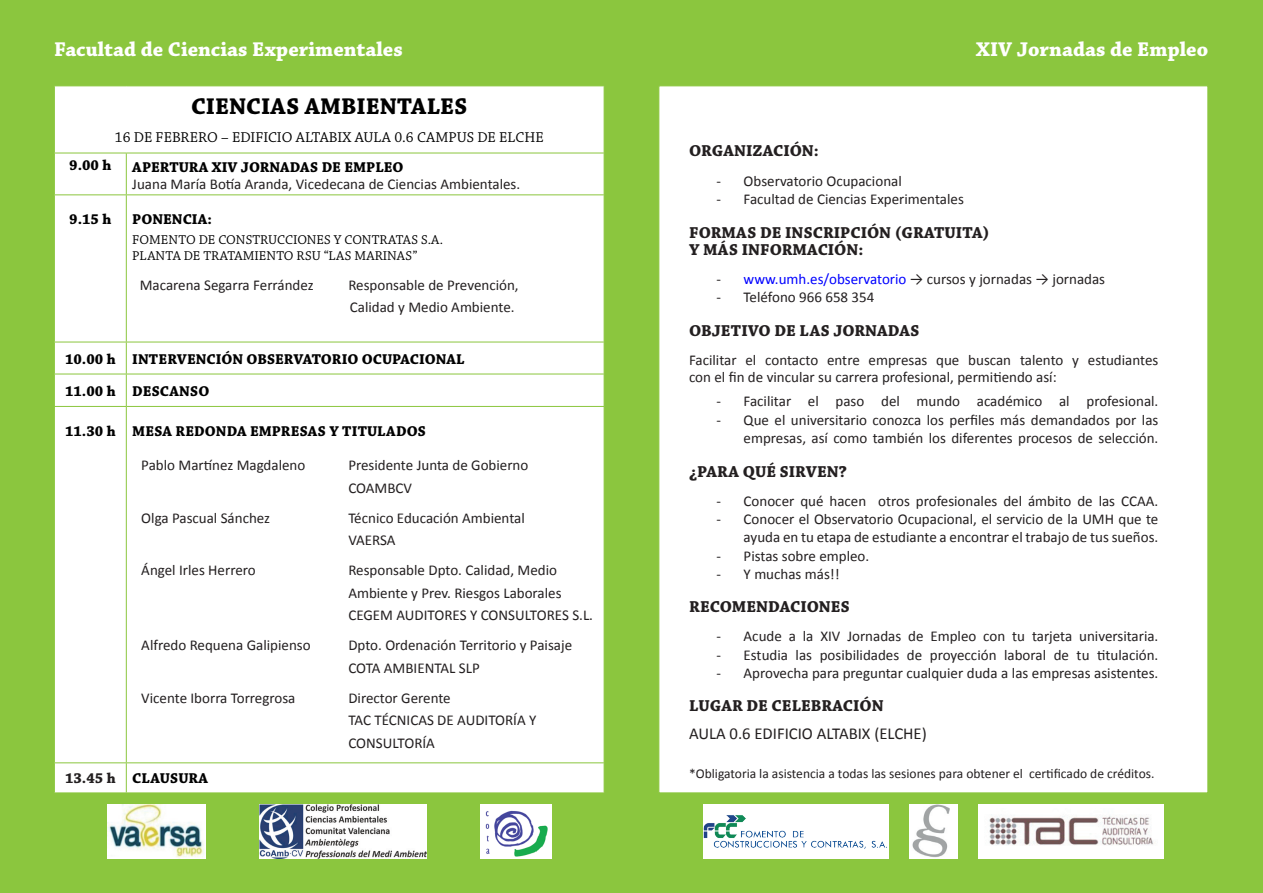
<style>
.page{position:relative;width:1263px;height:893px;background:#8bc63e}
.page>*{position:absolute;margin:0;border:0;box-sizing:border-box;transform-origin:0 0}
.t1{font:700 24px "Chaparral Pro";letter-spacing:.005em;color:#000}
.t2{font:700 21px "Chaparral Pro";color:#fff}
.Heading_1{font:700 16.65px "Chaparral Pro";color:#231f20}
.t3{font:16.65px "Calibri";color:#231f20}
.List_Paragraph{font:15px/22.5px "Calibri";color:#231f20}
.t4{font:700 15px "Chaparral Pro";color:#000}
.t5{font:15px "Chaparral Pro";color:#000}
.t6{font:700 15px "Chaparral Pro";color:#231f20}
.t7{font:13.5px "Calibri";color:#231f20}
.t8{font:13.5px "Chaparral Pro";letter-spacing:.005em;color:#000}
.s1{color:#00f}
</style>
<div class="page">
<div style="left:978px;top:804px;width:185px;height:54px;background:#fff"></div>
<img style="left:989px;top:814px;width:164px;height:32px">
<div style="left:703px;top:804px;width:185px;height:54px;background:#fff"></div>
<img style="left:703px;top:815px;width:184px;height:34px">
<div style="left:658px;top:86px;width:550px;height:707px;background:#fff"></div>
<svg style="left:55px;top:87px;width:549px;height:705px"></svg>
<hr style="left:54px;top:86px;width:72px;height:1px;background:#8bc63e">
<hr style="left:54px;top:86px;width:1px;height:67px;background:#8bc63e">
<hr style="left:126px;top:86px;width:478px;height:1px;background:#8bc63e">
<hr style="left:604px;top:86px;width:1px;height:67px;background:#8bc63e">
<hr style="left:54px;top:153px;width:72px;height:1px;background:#8bc63e">
<hr style="left:54px;top:153px;width:1px;height:41px;background:#8bc63e">
<hr style="left:126px;top:153px;width:478px;height:1px;background:#8bc63e">
<hr style="left:126px;top:153px;width:1px;height:41px;background:#8bc63e">
<hr style="left:604px;top:153px;width:1px;height:41px;background:#8bc63e">
<hr style="left:54px;top:194px;width:72px;height:1px;background:#8bc63e">
<hr style="left:54px;top:195px;width:1px;height:147px;background:#8bc63e">
<hr style="left:126px;top:194px;width:478px;height:1px;background:#8bc63e">
<hr style="left:126px;top:195px;width:1px;height:147px;background:#8bc63e">
<hr style="left:604px;top:195px;width:1px;height:147px;background:#8bc63e">
<hr style="left:54px;top:342px;width:72px;height:1px;background:#8bc63e">
<hr style="left:54px;top:342px;width:1px;height:32px;background:#8bc63e">
<hr style="left:126px;top:342px;width:478px;height:1px;background:#8bc63e">
<hr style="left:126px;top:342px;width:1px;height:32px;background:#8bc63e">
<hr style="left:604px;top:342px;width:1px;height:32px;background:#8bc63e">
<hr style="left:54px;top:374px;width:72px;height:1px;background:#8bc63e">
<hr style="left:54px;top:374px;width:1px;height:32px;background:#8bc63e">
<hr style="left:126px;top:374px;width:478px;height:1px;background:#8bc63e">
<hr style="left:126px;top:374px;width:1px;height:32px;background:#8bc63e">
<hr style="left:604px;top:374px;width:1px;height:32px;background:#8bc63e">
<hr style="left:54px;top:406px;width:72px;height:1px;background:#8bc63e">
<hr style="left:54px;top:407px;width:1px;height:355px;background:#8bc63e">
<hr style="left:126px;top:406px;width:478px;height:1px;background:#8bc63e">
<hr style="left:126px;top:407px;width:1px;height:355px;background:#8bc63e">
<hr style="left:604px;top:407px;width:1px;height:355px;background:#8bc63e">
<hr style="left:54px;top:762px;width:72px;height:1px;background:#8bc63e">
<svg style="left:54px;top:763px;width:1px;height:29px"></svg>
<hr style="left:126px;top:762px;width:478px;height:1px;background:#8bc63e">
<svg style="left:126px;top:763px;width:1px;height:29px"></svg>
<svg style="left:604px;top:763px;width:1px;height:29px"></svg>
<hr style="left:54px;top:792px;width:72px;height:1px;background:#8bc63e">
<hr style="left:126px;top:792px;width:478px;height:1px;background:#8bc63e">
<img style="left:909px;top:805px;width:48px;height:53px">
<img style="left:259px;top:804px;width:168px;height:54px">
<img style="left:481px;top:804px;width:70px;height:54px">
<img style="left:107px;top:804px;width:98px;height:54px">
<p class="t2" style="left:54px;top:37px;width:350px">Facultad de Ciencias Experimentales</p>
<p class="t2" style="left:976px;top:37px;width:234px">XIV Jornadas de Empleo</p>
<p class="t1" style="left:191px;top:93px;width:278px">CIENCIAS AMBIENTALES</p>
<p class="t5" style="left:115px;top:129px;width:430px">16 DE FEBRERO – EDIFICIO ALTABIX AULA 0.6 CAMPUS DE ELCHE</p>
<p class="t4" style="left:69px;top:157px;width:44px">9.00 h</p>
<p class="t4" style="left:132px;top:158px;width:273px">APERTURA XIV JORNADAS DE EMPLEO</p>
<p class="List_Paragraph" style="left:132px;top:173px;width:389px">Juana María Botía Aranda, Vicedecana de Ciencias Ambientales.</p>
<p class="t4" style="left:69px;top:210px;width:44px">9.15 h</p>
<p class="t4" style="left:132px;top:210px;width:81px">PONENCIA:</p>
<p class="t8" style="left:132px;top:232px;width:312px">FOMENTO DE CONSTRUCCIONES Y CONTRATAS S.A.</p>
<p class="t8" style="left:132px;top:248px;width:287px">PLANTA DE TRATAMIENTO RSU “LAS MARINAS”</p>
<p class="List_Paragraph" style="left:140px;top:273px;width:175px">Macarena Segarra Ferrández</p>
<p class="List_Paragraph" style="left:348px;top:273px;width:172px">Responsable de Prevención,</p>
<p class="List_Paragraph" style="left:350px;top:296px;width:166px">Calidad y Medio Ambiente.</p>
<p class="t4" style="left:65px;top:350px;width:52px">10.00 h</p>
<p class="t4" style="left:132px;top:350px;width:334px">INTERVENCIÓN OBSERVATORIO OCUPACIONAL</p>
<p class="t4" style="left:65px;top:382px;width:52px">11.00 h</p>
<p class="t4" style="left:132px;top:382px;width:79px">DESCANSO</p>
<p class="t4" style="left:65px;top:422px;width:52px">11.30 h</p>
<p class="t4" style="left:132px;top:422px;width:295px">MESA REDONDA EMPRESAS Y TITULADOS</p>
<p class="List_Paragraph" style="left:141px;top:454px;width:166px">Pablo Martínez Magdaleno</p>
<p class="List_Paragraph" style="left:348px;top:454px;width:182px">Presidente Junta de Gobierno</p>
<p class="List_Paragraph" style="left:348px;top:476px;width:65px">COAMBCV</p>
<p class="List_Paragraph" style="left:141px;top:506px;width:130px">Olga Pascual Sánchez</p>
<p class="List_Paragraph" style="left:348px;top:506px;width:178px">Técnico Educación Ambiental<br>VAERSA</p>
<p class="List_Paragraph" style="left:141px;top:559px;width:116px">Ángel Irles Herrero</p>
<p class="List_Paragraph" style="left:348px;top:559px;width:246px">Responsable Dpto. Calidad, Medio<br>Ambiente y Prev. Riesgos Laborales<br>CEGEM AUDITORES Y CONSULTORES S.L.</p>
<p class="List_Paragraph" style="left:141px;top:634px;width:171px">Alfredo Requena Galipienso</p>
<p class="List_Paragraph" style="left:348px;top:634px;width:225px">Dpto. Ordenación Territorio y Paisaje<br>COTA AMBIENTAL SLP</p>
<p class="List_Paragraph" style="left:141px;top:686px;width:156px">Vicente Iborra Torregrosa</p>
<p class="List_Paragraph" style="left:348px;top:686px;width:104px">Director Gerente</p>
<p class="List_Paragraph" style="left:348px;top:709px;width:190px">TAC TÉCNICAS DE AUDITORÍA Y<br>CONSULTORÍA</p>
<p class="t6" style="left:65px;top:770px;width:52px">13.45 h</p>
<p class="t4" style="left:132px;top:770px;width:77px">CLAUSURA</p>
<p class="Heading_1" style="left:689px;top:141px;width:131px">ORGANIZACIÓN:</p>
<p class="List_Paragraph" style="left:716px;top:169px;width:187px">- Observatorio Ocupacional</p>
<p class="List_Paragraph" style="left:716px;top:188px;width:249px">- Facultad de Ciencias Experimentales</p>
<p class="Heading_1" style="left:689px;top:223px;width:302px">FORMAS DE INSCRIPCIÓN (GRATUITA)</p>
<p class="Heading_1" style="left:689px;top:240px;width:176px">Y MÁS INFORMACIÓN:</p>
<p class="List_Paragraph" style="left:716px;top:268px;width:390px">- <span class="s1">www.umh.es/observatorio</span> → cursos y jornadas → jornadas</p>
<p class="List_Paragraph" style="left:716px;top:286px;width:160px">- Teléfono 966 658 354</p>
<p class="Heading_1" style="left:689px;top:321px;width:232px">OBJETIVO DE LAS JORNADAS</p>
<p class="List_Paragraph" style="left:689px;top:349px;width:471px">Facilitar el contacto entre empresas que buscan talento y estudiantes</p>
<p class="List_Paragraph" style="left:689px;top:366px;width:369px">con el fin de vincular su carrera profesional, permitiendo así:</p>
<p class="List_Paragraph" style="left:716px;top:390px;width:444px">- Facilitar el paso del mundo académico al profesional.</p>
<p class="List_Paragraph" style="left:716px;top:409px;width:443px">- Que el universitario conozca los perfiles más demandados por las</p>
<p class="List_Paragraph" style="left:716px;top:427px;width:443px">- empresas, así como también los diferentes procesos de selección.</p>
<p class="Heading_1" style="left:689px;top:462px;width:159px">¿PARA QUÉ SIRVEN?</p>
<p class="List_Paragraph" style="left:716px;top:489px;width:443px">- Conocer qué hacen otros profesionales del ámbito de las CCAA.</p>
<p class="List_Paragraph" style="left:716px;top:508px;width:444px">- Conocer el Observatorio Ocupacional, el servicio de la UMH que te</p>
<p class="List_Paragraph" style="left:716px;top:526px;width:443px">- ayuda en tu etapa de estudiante a encontrar el trabajo de tus sueños.</p>
<p class="List_Paragraph" style="left:716px;top:544px;width:154px">- Pistas sobre empleo.</p>
<p class="List_Paragraph" style="left:716px;top:563px;width:125px">- Y muchas más!!</p>
<p class="Heading_1" style="left:689px;top:597px;width:162px">RECOMENDACIONES</p>
<p class="List_Paragraph" style="left:716px;top:625px;width:444px">- Acude a la XIV Jornadas de Empleo con tu tarjeta universitaria.</p>
<p class="List_Paragraph" style="left:716px;top:643px;width:443px">- Estudia las posibilidades de proyección laboral de tu titulación.</p>
<p class="List_Paragraph" style="left:716px;top:662px;width:444px">- Aprovecha para preguntar cualquier duda a las empresas asistentes.</p>
<p class="Heading_1" style="left:689px;top:696px;width:196px">LUGAR DE CELEBRACIÓN</p>
<p class="t3" style="left:689px;top:723px;width:239px">AULA 0.6 EDIFICIO ALTABIX (ELCHE)</p>
<p class="t7" style="left:689px;top:765px;width:467px">*Obligatoria la asistencia a todas las sesiones para obtener el certificado de créditos.</p>
</div>
